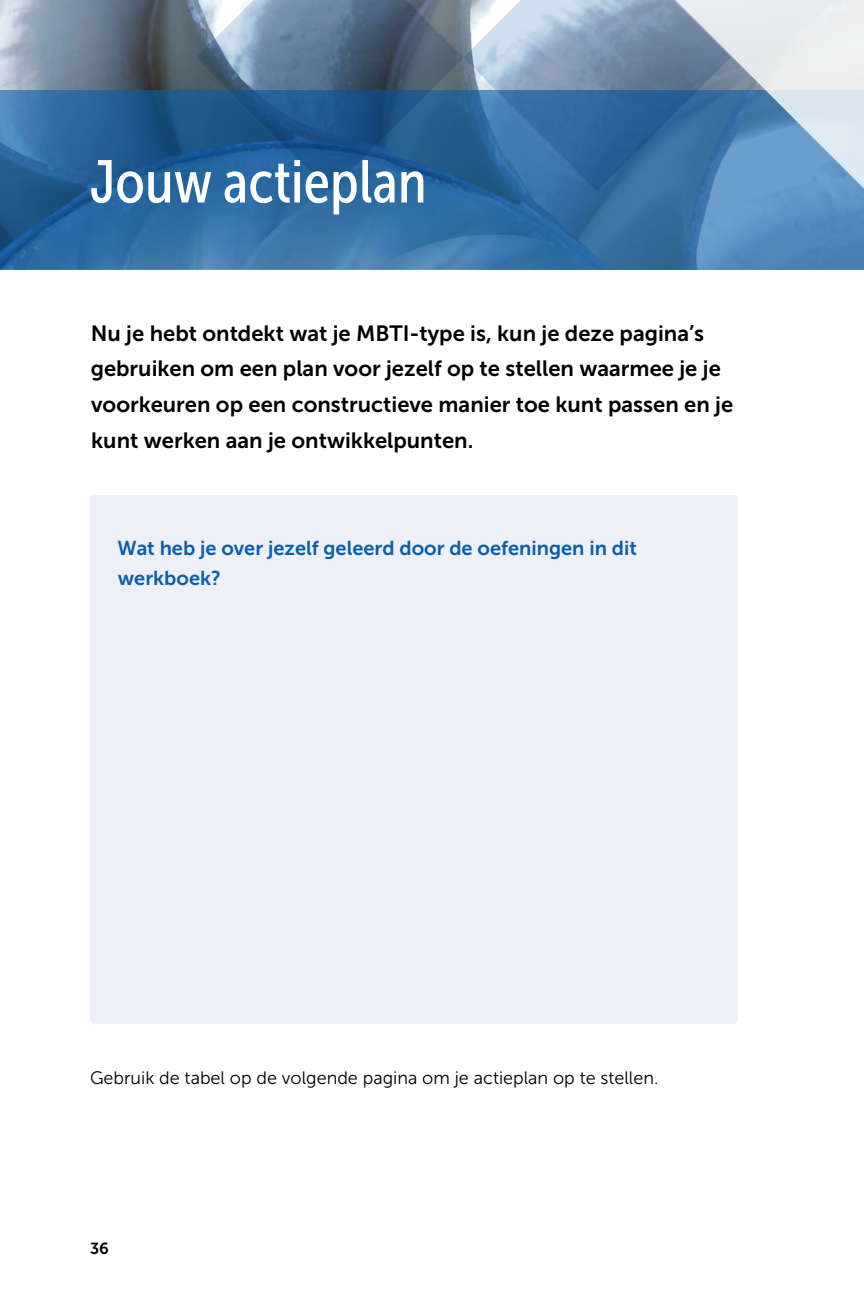
<style>
.page{position:relative;width:864px;height:1296px;background:#fff}
.page>*{position:absolute;margin:0;border:0;box-sizing:border-box;transform-origin:0 0}
.t1{font:60px "Museo Sans Cond 500";color:#fff}
.t2{font:22px/36px "Museo Sans 700";color:#000}
.t3{font:20px/30px "Museo Sans 700";color:#0a5eab}
.t4{font:18px "Museo Sans 300";color:#000}
.t5{font:16px "Museo Sans 700";color:#000}
</style>
<div class="page">
<img style="left:0;top:0;width:196px;height:90px">
<svg style="left:0;top:90px;width:864px;height:180px;background:#326ca1"></svg>
<svg style="left:639px;top:0;width:225px;height:244px;background:#96b5d1"></svg>
<svg style="left:196px;top:0;width:267px;height:191px;background:#416990"></svg>
<svg style="left:463px;top:0;width:268px;height:191px;background:#6389ae"></svg>
<div style="left:90px;top:495px;width:648px;height:529px;background:#edf0f6;border-radius:4px"></div>
<h1 class="t1" style="left:90px;top:149px;width:338px">Jouw actieplan</h1>
<p class="t2" style="left:91px;top:315px;width:644px">Nu je hebt ontdekt wat je MBTI-type is, kun je deze pagina’s gebruiken om een plan voor jezelf op te stellen waarmee je je voorkeuren op een constructieve manier toe kunt passen en je kunt werken aan je ontwikkelpunten.</p>
<p class="t3" style="left:118px;top:533px;width:521px">Wat heb je over jezelf geleerd door de oefeningen in dit werkboek?</p>
<p class="t4" style="left:90px;top:1068px;width:570px">Gebruik de tabel op de volgende pagina om je actieplan op te stellen.</p>
<p class="t5" style="left:90px;top:1240px;width:20px">36</p>
</div>
